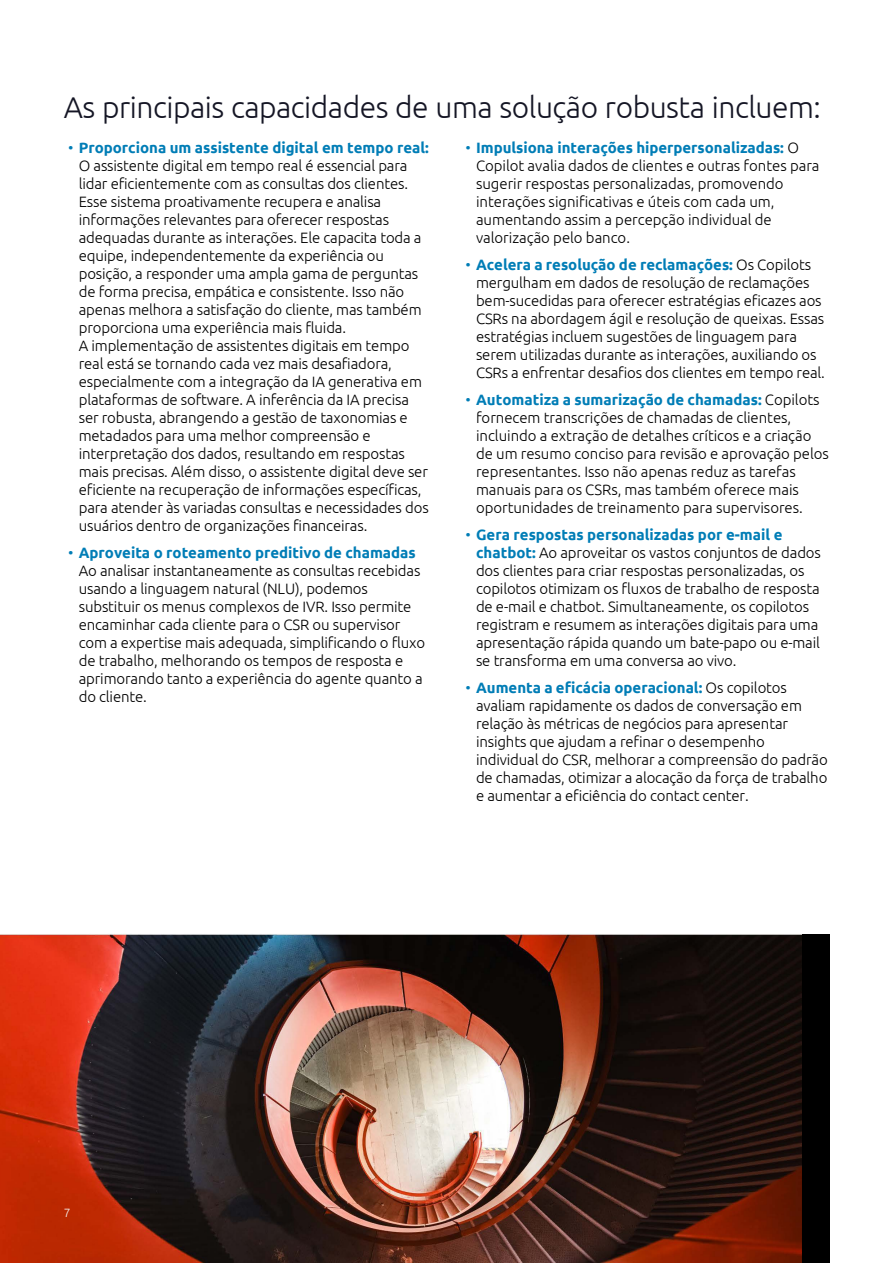
<style>
.page{position:relative;width:893px;height:1263px;background:#fff}
.page>*{position:absolute;margin:0;border:0;box-sizing:border-box;transform-origin:0 0}
.t1{font:300 30px "Ubuntu";letter-spacing:-.015em;color:#151625}
.t2{font:300 15px/18px "Ubuntu";letter-spacing:-.01em;color:#000}
.t3{font:300 12px "Ubuntu";color:#f6f6f7}
.s1{color:#007db6}
.s2{font-weight:700;color:#007db6}
</style>
<div class="page">
<div style="left:0;top:934px;width:829px;height:329px;background:#000"></div>
<img style="left:0;top:933px;width:801px;height:330px">
<h1 class="t1" style="left:64px;top:89px;width:759px">As principais capacidades de uma solução robusta incluem:</h1>
<p class="t2" style="left:79px;top:138px;width:351px;text-indent:-11px"><span class="s1">•</span> <span class="s2">Proporciona um assistente digital em tempo real:<br></span>O assistente digital em tempo real é essencial para lidar eficientemente com as consultas dos clientes.<br>Esse sistema proativamente recupera e analisa informações relevantes para oferecer respostas adequadas durante as interações. Ele capacita toda a equipe, independentemente da experiência ou posição, a responder uma ampla gama de perguntas de forma precisa, empática e consistente. Isso não apenas melhora a satisfação do cliente, mas também proporciona uma experiência mais fluida.<br>A implementação de assistentes digitais em tempo real está se tornando cada vez mais desafiadora, especialmente com a integração da IA generativa em plataformas de software. A inferência da IA precisa ser robusta, abrangendo a gestão de taxonomias e metadados para uma melhor compreensão e interpretação dos dados, resultando em respostas mais precisas. Além disso, o assistente digital deve ser eficiente na recuperação de informações específicas, para atender às variadas consultas e necessidades dos usuários dentro de organizações financeiras.</p>
<p class="t2" style="left:79px;top:543px;width:348px;text-indent:-11px"><span class="s1">•</span> <span class="s2">Aproveita o roteamento preditivo de chamadas </span>Ao analisar instantaneamente as consultas recebidas usando a linguagem natural (NLU), podemos substituir os menus complexos de IVR. Isso permite encaminhar cada cliente para o CSR ou supervisor com a expertise mais adequada, simplificando o fluxo de trabalho, melhorando os tempos de resposta e aprimorando tanto a experiência do agente quanto a do cliente.</p>
<p class="t2" style="left:476px;top:138px;width:345px;text-indent:-11px"><span class="s1">•</span> <span class="s2">Impulsiona interações hiperpersonalizadas:</span> O Copilot avalia dados de clientes e outras fontes para sugerir respostas personalizadas, promovendo interações significativas e úteis com cada um, aumentando assim a percepção individual de valorização pelo banco.</p>
<p class="t2" style="left:476px;top:255px;width:350px;text-indent:-11px"><span class="s1">•</span> <span class="s2">Acelera a resolução de reclamações:</span> Os Copilots mergulham em dados de resolução de reclamações bem-sucedidas para oferecer estratégias eficazes aos CSRs na abordagem ágil e resolução de queixas. Essas estratégias incluem sugestões de linguagem para serem utilizadas durante as interações, auxiliando os CSRs a enfrentar desafios dos clientes em tempo real.</p>
<p class="t2" style="left:476px;top:390px;width:354px;text-indent:-11px"><span class="s1">•</span> <span class="s2">Automatiza a sumarização de chamadas:</span> Copilots fornecem transcrições de chamadas de clientes, incluindo a extração de detalhes críticos e a criação de um resumo conciso para revisão e aprovação pelos representantes. Isso não apenas reduz as tarefas manuais para os CSRs, mas também oferece mais oportunidades de treinamento para supervisores.</p>
<p class="t2" style="left:476px;top:525px;width:346px;text-indent:-11px"><span class="s1">•</span> <span class="s2">Gera respostas personalizadas por e-mail e chatbot:</span> Ao aproveitar os vastos conjuntos de dados dos clientes para criar respostas personalizadas, os copilotos otimizam os fluxos de trabalho de resposta de e-mail e chatbot. Simultaneamente, os copilotos registram e resumem as interações digitais para uma apresentação rápida quando um bate-papo ou e-mail se transforma em uma conversa ao vivo.</p>
<p class="t2" style="left:476px;top:678px;width:353px;text-indent:-11px"><span class="s1">•</span> <span class="s2">Aumenta a eficácia operacional:</span> Os copilotos avaliam rapidamente os dados de conversação em relação às métricas de negócios para apresentar insights que ajudam a refinar o desempenho individual do CSR, melhorar a compreensão do padrão de chamadas, otimizar a alocação da força de trabalho e aumentar a eficiência do contact center.</p>
<p class="t3" style="left:64px;top:1205px;width:8px">7</p>
</div>
